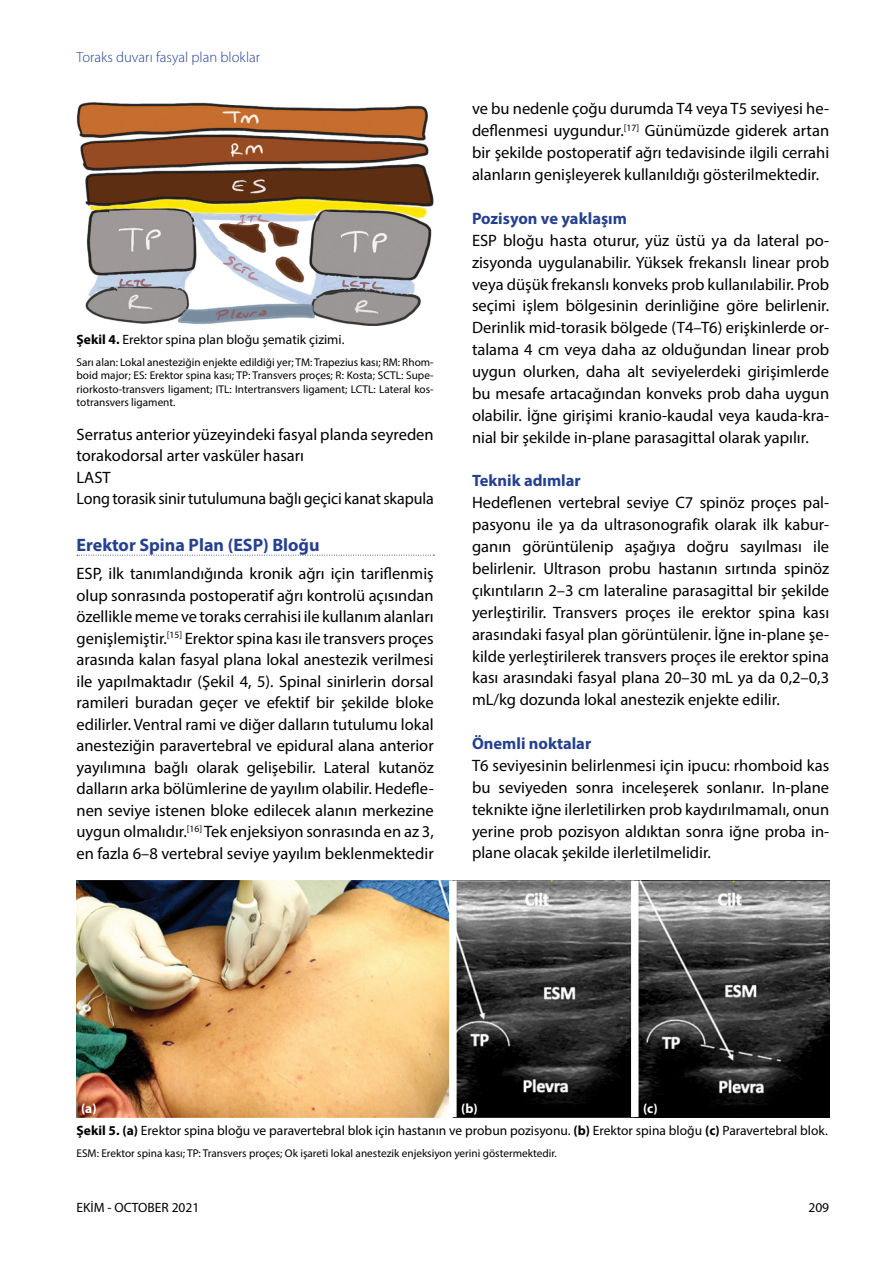
<style>
.page{position:relative;width:893px;height:1263px;background:#fff}
.page>*{position:absolute;margin:0;border:0;box-sizing:border-box;transform-origin:0 0}
.t1{font:700 18px "Myriad Pro";color:#25408f}
.t2{font:16.5px/21.9px "Myriad Pro";color:#000;text-align:justify}
.t3{font:700 16.5px "Myriad Pro";color:#25408f}
.t4{font:300 14.7px "Myriad Pro";color:#25408f}
.t5{font:13.5px "Myriad Pro";color:#000}
.t6{font:700 13.5px "Myriad Pro";color:#fff}
.t7{font:11.25px/13.5px "Myriad Pro";color:#000;text-align:justify}
.s1{font-weight:700}
</style>
<div class="page">
<svg style="left:77px;top:555px;width:357px;height:1px"></svg>
<img style="left:77px;top:102px;width:357px;height:224px">
<img style="left:77px;top:880px;width:752px;height:237px">
<div style="left:449px;top:880px;width:8px;height:237px;background:#fff"></div>
<div style="left:631px;top:880px;width:7px;height:237px;background:#fff"></div>
<p class="t4" style="left:77px;top:49px;width:185px">Toraks duvarı fasyal plan bloklar</p>
<p class="t5" style="left:77px;top:331px;width:269px"><span class="s1">Şekil 4.</span> Erektor spina plan bloğu şematik çizimi.</p>
<p class="t7" style="left:77px;top:355px;width:359px">Sarı alan: Lokal anesteziğin enjekte edildiği yer; TM: Trapezius kası; RM: Rhom&shy;boid major; ES: Erektor spina kası; TP: Transvers proçes; R: Kosta; SCTL: Supe&shy;riorkosto-transvers ligament; ITL: Intertransvers ligament; LCTL: Lateral kos&shy;totransvers ligament.</p>
<p class="t2" style="left:77px;top:423px;width:359px;line-height:21.5px;text-align:left">Serratus anterior yüzeyindeki fasyal planda seyreden torakodorsal arter vasküler hasarı<br>LAST<br>Long torasik sinir tutulumuna bağlı geçici kanat skapula</p>
<p class="t1" style="left:77px;top:533px;width:245px">Erektor Spina Plan (ESP) Bloğu</p>
<p class="t2" style="left:77px;top:563px;width:359px;line-height:21.5px">ESP, ilk tanımlandığında kronik ağrı için tariflenmiş olup sonrasında postoperatif ağrı kontrolü açısından özellikle meme ve toraks cerrahisi ile kullanım alanları genişlemiştir.<sup>[15]</sup> Erektor spina kası ile transvers proçes arasında kalan fasyal plana lokal anestezik verilmesi ile yapılmaktadır (Şekil 4, 5). Spinal sinirlerin dorsal ramileri buradan geçer ve efektif bir şekilde bloke edilirler. Ventral rami ve diğer dalların tutulumu lokal anesteziğin paravertebral ve epidural alana anterior yayılımına bağlı olarak gelişebilir. Lateral kutanöz dalların arka bölümlerine de yayılım olabilir. Hedefle&shy;nen seviye istenen bloke edilecek alanın merkezine uygun olmalıdır.<sup>[16]</sup> Tek enjeksiyon sonrasında en az 3, en fazla 6–8 vertebral seviye yayılım beklenmektedir</p>
<p class="t2" style="left:472px;top:98px;width:359px">ve bu nedenle çoğu durumda T4 veya T5 seviyesi he&shy;deflenmesi uygundur.<sup>[17]</sup> Günümüzde giderek artan bir şekilde postoperatif ağrı tedavisinde ilgili cerrahi alanların genişleyerek kullanıldığı gösterilmektedir.</p>
<p class="t3" style="left:472px;top:208px;width:156px">Pozisyon ve yaklaşım</p>
<p class="t2" style="left:472px;top:229px;width:359px">ESP bloğu hasta oturur, yüz üstü ya da lateral po&shy;zisyonda uygulanabilir. Yüksek frekanslı linear prob veya düşük frekanslı konveks prob kullanılabilir. Prob seçimi işlem bölgesinin derinliğine göre belirlenir.<br>Derinlik mid-torasik bölgede (T4–T6) erişkinlerde or&shy;talama 4 cm veya daha az olduğundan linear prob uygun olurken, daha alt seviyelerdeki girişimlerde bu mesafe artacağından konveks prob daha uygun olabilir. İğne girişimi kranio-kaudal veya kauda-kra&shy;nial bir şekilde in-plane parasagittal olarak yapılır.</p>
<p class="t3" style="left:472px;top:470px;width:110px">Teknik adımlar</p>
<p class="t2" style="left:472px;top:492px;width:359px">Hedeflenen vertebral seviye C7 spinöz proçes pal&shy;pasyonu ile ya da ultrasonografik olarak ilk kabur&shy;ganın görüntülenip aşağıya doğru sayılması ile belirlenir. Ultrason probu hastanın sırtında spinöz çıkıntıların 2–3 cm lateraline parasagittal bir şekilde yerleştirilir. Transvers proçes ile erektor spina kası arasındaki fasyal plan görüntülenir. İğne in-plane şe&shy;kilde yerleştirilerek transvers proçes ile erektor spina kası arasındaki fasyal plana 20–30 mL ya da 0,2–0,3 mL/kg dozunda lokal anestezik enjekte edilir.</p>
<p class="t3" style="left:472px;top:733px;width:121px">Önemli noktalar</p>
<p class="t2" style="left:472px;top:754px;width:359px">T6 seviyesinin belirlenmesi için ipucu: rhomboid kas bu seviyeden sonra inceleşerek sonlanır. In-plane teknikte iğne ilerletilirken prob kaydırılmamalı, onun yerine prob pozisyon aldıktan sonra iğne proba in&shy;plane olacak şekilde ilerletilmelidir.</p>
<p class="t6" style="left:81px;top:1099px;width:17px">(a)</p>
<p class="t6" style="left:461px;top:1099px;width:18px">(b)</p>
<p class="t6" style="left:643px;top:1099px;width:16px">(c)</p>
<p class="t5" style="left:77px;top:1122px;width:753px"><span class="s1">Şekil 5. (a)</span> Erektor spina bloğu ve paravertebral blok için hastanın ve probun pozisyonu. <span class="s1">(b)</span> Erektor spina bloğu <span class="s1">(c)</span> Paravertebral blok.</p>
<p class="t7" style="left:77px;top:1146px;width:482px">ESM: Erektor spina kası; TP: Transvers proçes; Ok işareti lokal anestezik enjeksiyon yerini göstermektedir.</p>
<p class="t5" style="left:77px;top:1199px;width:124px">EKİM - OCTOBER 2021</p>
<p class="t5" style="left:808px;top:1199px;width:22px">209</p>
</div>
